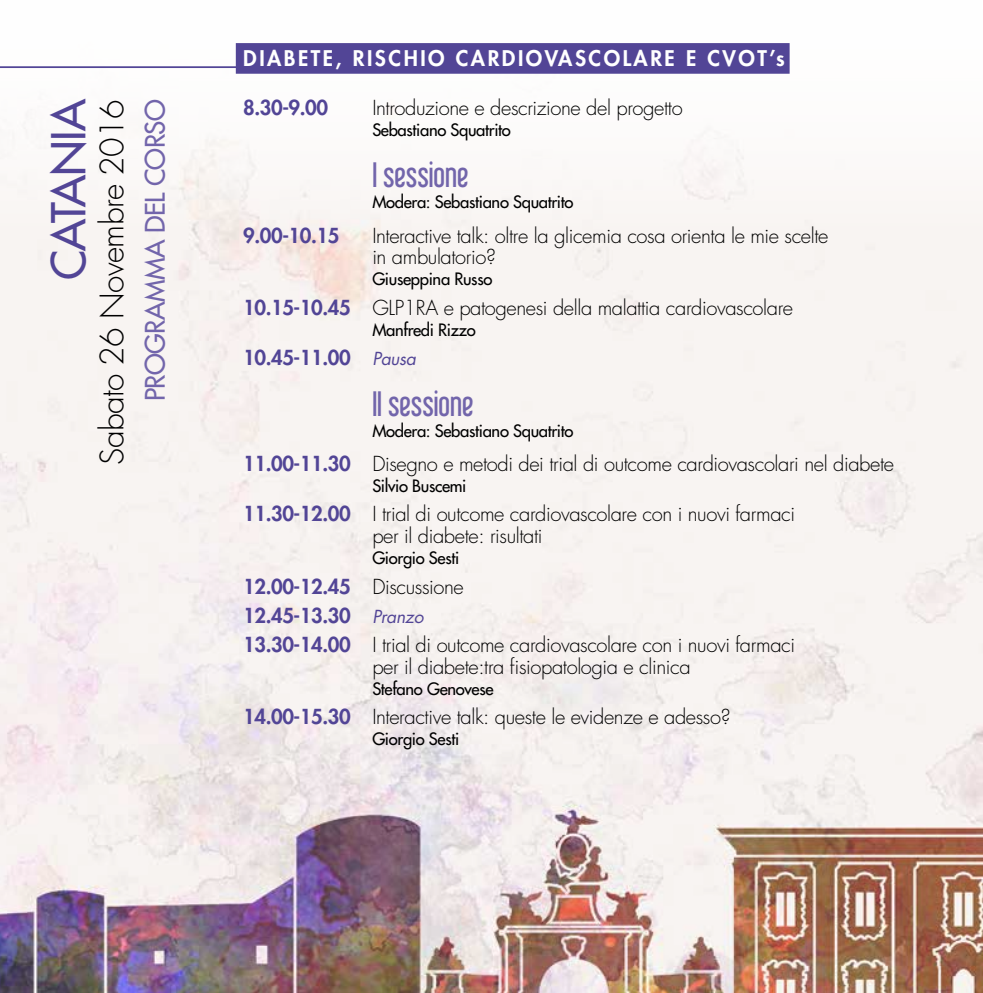
<style>
.page{position:relative;width:983px;height:993px;background:#fff}
.page>*{position:absolute;margin:0;border:0;box-sizing:border-box;transform-origin:0 0}
.t1{font:45.5px "Futura";letter-spacing:-.02em;color:#524596}
.t2{font:300 31.5px "Futura";letter-spacing:-.02em;color:#000}
.t3{font:31.5px "Libel Suit";color:#7265ab}
.t4{font:26.25px "Futura";letter-spacing:-.02em;color:#7265ab}
.t5{font:800 21px "Futura";letter-spacing:.12em;color:#fff}
.t6{font:300 20.12px/21.9px "Futura";letter-spacing:-.02em;color:#000}
.t7{font:800 20.12px "Futura";letter-spacing:-.02em;color:#524596}
.t8{font:16.62px "Futura";letter-spacing:-.02em;color:#000}
.s1{font-weight:800;color:#524596}
.s2{font-weight:400;font-style:italic;font-size:17.5px}
.s3{font-weight:400;font-style:italic;font-size:17.5px;color:#524596}
</style>
<div class="page">
<img style="left:0;top:43px;width:982px;height:949px">
<div style="left:236px;top:43px;width:553px;height:31px;background:#524596"></div>
<hr style="left:0;top:66px;width:786px;height:2px;background:#524596">
<h1 class="t1" style="left:40px;top:280px;width:183px;rotate:-90deg">CATANIA</h1>
<h2 class="t2" style="left:93px;top:464px;width:367px;rotate:-90deg">Sabato 26 Novembre 2016</h2>
<h3 class="t4" style="left:139px;top:401px;width:303px;rotate:-90deg">PROGRAMMA DEL CORSO</h3>
<p class="t5" style="left:243px;top:45px;width:543px">DIABETE, RISCHIO CARDIOVASCOLARE E CVOT’s</p>
<p class="t7" style="left:243px;top:95px;width:86px">8.30-9.00</p>
<p class="t6" style="left:372px;top:97px;width:312px">Introduzione e descrizione del progetto</p>
<p class="t8" style="left:372px;top:119px;width:140px">Sebastiano Squatrito</p>
<h2 class="t3" style="left:372px;top:156px;width:98px">I sessione</h2>
<p class="t8" style="left:372px;top:192px;width:202px">Modera: Sebastiano Squatrito</p>
<p class="t7" style="left:243px;top:222px;width:98px">9.00-10.15</p>
<p class="t6" style="left:372px;top:225px;width:457px">Interactive talk: oltre la glicemia cosa orienta le mie scelte in ambulatorio?</p>
<p class="t8" style="left:372px;top:269px;width:121px">Giuseppina Russo</p>
<p class="t6" style="left:243px;top:297px;width:551px"><span class="s1">10.15-10.45</span> GLP1RA e patogenesi della malattia cardiovascolare</p>
<p class="t8" style="left:372px;top:319px;width:105px">Manfredi Rizzo</p>
<p class="t7" style="left:243px;top:344px;width:174px">10.45-11.00 <span class="s2">Pausa</span></p>
<h2 class="t3" style="left:372px;top:385px;width:102px">II sessione</h2>
<p class="t8" style="left:372px;top:420px;width:202px">Modera: Sebastiano Squatrito</p>
<p class="t6" style="left:243px;top:453px;width:652px"><span class="s1">11.00-11.30</span> Disegno e metodi dei trial di outcome cardiovascolari nel diabete</p>
<p class="t8" style="left:372px;top:475px;width:96px">Silvio Buscemi</p>
<p class="t6" style="left:372px;top:503px;width:424px;text-indent:-129px"><span class="s1">11.30-12.00</span> I trial di outcome cardiovascolare con i nuovi farmaci per il diabete: risultati</p>
<p class="t8" style="left:372px;top:547px;width:88px">Giorgio Sesti</p>
<p class="t6" style="left:243px;top:572px;width:553px;line-height:29.4px"><span class="s1">12.00-12.45</span> Discussione<br><span class="s1">12.45-13.30</span> <span class="s3">Pranzo<br></span><span class="s1">13.30-14.00</span> I trial di outcome cardiovascolare con i nuovi farmaci</p>
<p class="t6" style="left:372px;top:656px;width:320px">per il diabete:tra fisiopatologia e clinica</p>
<p class="t8" style="left:372px;top:678px;width:123px">Stefano Genovese</p>
<p class="t6" style="left:243px;top:706px;width:488px"><span class="s1">14.00-15.30</span> Interactive talk: queste le evidenze e adesso?</p>
<p class="t8" style="left:372px;top:728px;width:88px">Giorgio Sesti</p>
</div>
